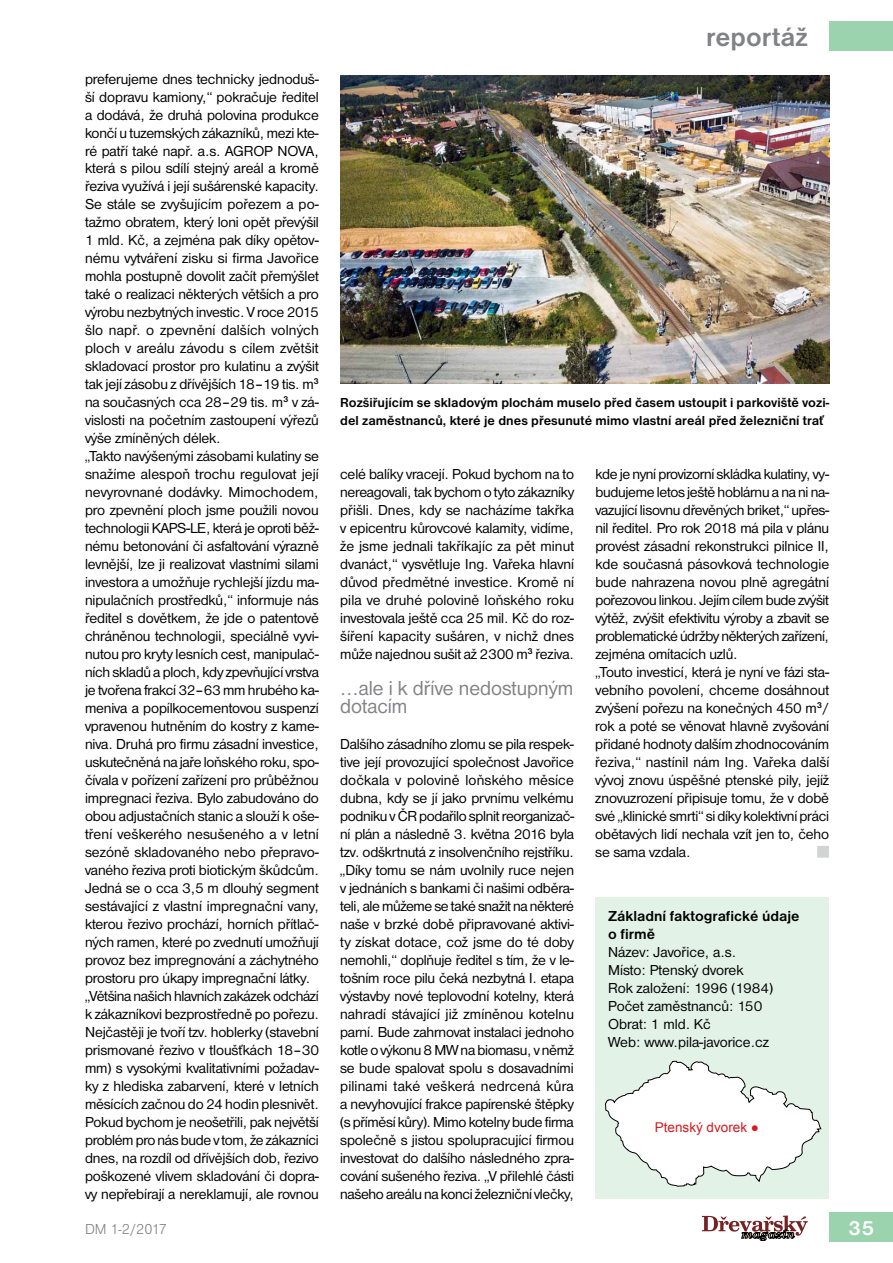
<style>
.page{position:relative;width:893px;height:1263px;background:#fff}
.page>*{position:absolute;margin:0;border:0;box-sizing:border-box;transform-origin:0 0}
.t1{font:700 27px "Nimbus San DEE";color:#808285}
.t2{font:21px/18px "Nimbus San DEE";color:#808285}
.t3{font:700 21px "Nimbus San DEE";color:#fff}
.t4{font:15px/18px "Nimbus San DEE";letter-spacing:-.01em;color:#000}
.t5{font:700 15px/18px "Nimbus San DEE";color:#000}
.t6{font:15px "Nimbus San DEE Ligh";letter-spacing:-.02em;color:#808285}
.t7{font:700 13.5px/18px "Nimbus San DEE";color:#000}
.t8{font:13.5px "Arial";color:#d71920}
</style>
<div class="page">
<svg style="left:702px;top:1215px;width:106px;height:26px"></svg>
<div style="left:829px;top:1212px;width:64px;height:30px;background:#9bd3ae"></div>
<div style="left:829px;top:21px;width:64px;height:30px;background:#9bd3ae"></div>
<div style="left:595px;top:897px;width:234px;height:302px;background:#e3f2e7"></div>
<svg style="left:605px;top:1060px;width:217px;height:127px"></svg>
<img style="left:340px;top:76px;width:489px;height:308px">
<div style="left:818px;top:846px;width:11px;height:11px;background:#d1d3d4"></div>
<p class="t4" style="left:85px;top:70px;width:236px">preferujeme dnes technicky jednoduš&shy;ší dopravu kamiony,“ pokračuje ředitel a dodává, že druhá polovina produkce končí u tuzemských zákazníků, mezi kte&shy;ré patří také např. a.s. AGROP NOVA, která s pilou sdílí stejný areál a kromě řeziva využívá i její sušárenské kapacity.<br>Se stále se zvyšujícím pořezem a po&shy;tažmo obratem, který loni opět převýšil 1 mld. Kč, a zejména pak díky opětov&shy;nému vytváření zisku si firma Javořice mohla postupně dovolit začít přemýšlet také o realizaci některých větších a pro výrobu nezbytných investic. V roce 2015 šlo např. o zpevnění dalších volných ploch v areálu závodu s cílem zvětšit skladovací prostor pro kulatinu a zvýšit tak její zásobu z dřívějších 18–19 tis. m<sup>3 </sup>na současných cca 28–29 tis. m<sup>3</sup> v zá&shy;vislosti na početním zastoupení výřezů výše zmíněných délek.<br>„Takto navýšenými zásobami kulatiny se snažíme alespoň trochu regulovat její nevyrovnané dodávky. Mimochodem, pro zpevnění ploch jsme použili novou technologii KAPS-LE, která je oproti běž&shy;nému betonování či asfaltování výrazně levnější, lze ji realizovat vlastními silami investora a umožňuje rychlejší jízdu ma&shy;nipulačních prostředků,“ informuje nás ředitel s dovětkem, že jde o patentově chráněnou technologii, speciálně vyvi&shy;nutou pro kryty lesních cest, manipulač&shy;ních skladů a ploch, kdy zpevňující vrstva je tvořena frakcí 32–63 mm hrubého ka&shy;meniva a popílkocementovou suspenzí vpravenou hutněním do kostry z kame&shy;niva. Druhá pro firmu zásadní investice, uskutečněná na jaře loňského roku, spo&shy;čívala v pořízení zařízení pro průběžnou impregnaci řeziva. Bylo zabudováno do obou adjustačních stanic a slouží k oše&shy;tření veškerého nesušeného a v letní sezóně skladovaného nebo přepravo&shy;vaného řeziva proti biotickým škůdcům.<br>Jedná se o cca 3,5 m dlouhý segment sestávající z vlastní impregnační vany, kterou řezivo prochází, horních přítlač&shy;ných ramen, které po zvednutí umožňují provoz bez impregnování a záchytného prostoru pro úkapy impregnační látky. „Většina našich hlavních zakázek odchází k zákazníkovi bezprostředně po pořezu.<br>Nejčastěji je tvoří tzv. hoblerky (stavební prismované řezivo v tloušťkách 18–30 mm) s vysokými kvalitativními požadav&shy;ky z hlediska zabarvení, které v letních měsících začnou do 24 hodin plesnivět.<br>Pokud bychom je neošetřili, pak největší problém pro nás bude v tom, že zákazníci dnes, na rozdíl od dřívějších dob, řezivo poškozené vlivem skladování či dopra&shy;vy nepřebírají a nereklamují, ale rovnou</p>
<h1 class="t1" style="left:706px;top:22px;width:103px">reportáž</h1>
<p class="t7" style="left:340px;top:394px;width:490px">Rozšiřujícím se skladovým plochám muselo před časem ustoupit i parkoviště vozi&shy;del zaměstnanců, které je dnes přesunuté mimo vlastní areál před železniční trať</p>
<p class="t4" style="left:340px;top:465px;width:236px;text-align:justify">celé balíky vracejí. Pokud bychom na to nereagovali, tak bychom o tyto zákazníky přišli. Dnes, kdy se nacházíme takřka v epicentru kůrovcové kalamity, vidíme, že jsme jednali takříkajíc za pět minut dvanáct,“ vysvětluje Ing. Vařeka hlavní důvod předmětné investice. Kromě ní pila ve druhé polovině loňského roku investovala ještě cca 25 mil. Kč do roz&shy;šíření kapacity sušáren, v nichž dnes může najednou sušit až 2300 m<sup>3</sup> řeziva.</p>
<h2 class="t2" style="left:340px;top:679px;width:235px">…ale i k dříve nedostupným dotacím</h2>
<p class="t4" style="left:340px;top:735px;width:236px;text-align:justify">Dalšího zásadního zlomu se pila respek&shy;tive její provozující společnost Javořice dočkala v polovině loňského měsíce dubna, kdy se jí jako prvnímu velkému podniku v ČR podařilo splnit reorganizač&shy;ní plán a následně 3. května 2016 byla tzv. odškrtnutá z insolvenčního rejstříku. „Díky tomu se nám uvolnily ruce nejen v jednáních s bankami či našimi odběra&shy;teli, ale můžeme se také snažit na některé naše v brzké době připravované aktivi&shy;ty získat dotace, což jsme do té doby nemohli,“ doplňuje ředitel s tím, že v le&shy;tošním roce pilu čeká nezbytná I. etapa výstavby nové teplovodní kotelny, která nahradí stávající již zmíněnou kotelnu parní. Bude zahrnovat instalaci jednoho kotle o výkonu 8 MW na biomasu, v němž se bude spalovat spolu s dosavadními pilinami také veškerá nedrcená kůra a nevyhovující frakce papírenské štěpky (s příměsí kůry). Mimo kotelny bude firma společně s jistou spolupracující firmou investovat do dalšího následného zpra&shy;cování sušeného řeziva. „V přilehlé části našeho areálu na konci železniční vlečky,</p>
<p class="t4" style="left:595px;top:465px;width:236px">kde je nyní provizorní skládka kulatiny, vy&shy;budujeme letos ještě hoblárnu a na ni na&shy;vazující lisovnu dřevěných briket,“ upřes&shy;nil ředitel. Pro rok 2018 má pila v plánu provést zásadní rekonstrukci pilnice II, kde současná pásovková technologie bude nahrazena novou plně agregátní pořezovou linkou. Jejím cílem bude zvýšit výtěž, zvýšit efektivitu výroby a zbavit se problematické údržby některých zařízení, zejména omítacích uzlů.<br>„Touto investicí, která je nyní ve fázi sta&shy;vebního povolení, chceme dosáhnout zvýšení pořezu na konečných 450 m<sup>3</sup>/ rok a poté se věnovat hlavně zvyšování přidané hodnoty dalším zhodnocováním řeziva,“ nastínil nám Ing. Vařeka další vývoj znovu úspěšné ptenské pily, jejíž znovuzrození připisuje tomu, že v době své „klinické smrti“ si díky kolektivní práci obětavých lidí nechala vzít jen to, čeho se sama vzdala.</p>
<p class="t5" style="left:608px;top:907px;width:193px">Základní faktografické údaje o firmě</p>
<p class="t4" style="left:608px;top:943px;width:167px">Název: Javořice, a.s.<br>Místo: Ptenský dvorek<br>Rok založení: 1996 (1984)<br>Počet zaměstnanců: 150<br>Obrat: 1 mld. Kč<br>Web: www.pila-javorice.cz</p>
<p class="t8" style="left:655px;top:1119px;width:106px">Ptenský dvorek ●</p>
<p class="t6" style="left:85px;top:1220px;width:83px">DM 1-2/2017</p>
<h2 class="t3" style="left:848px;top:1216px;width:28px">35</h2>
</div>
